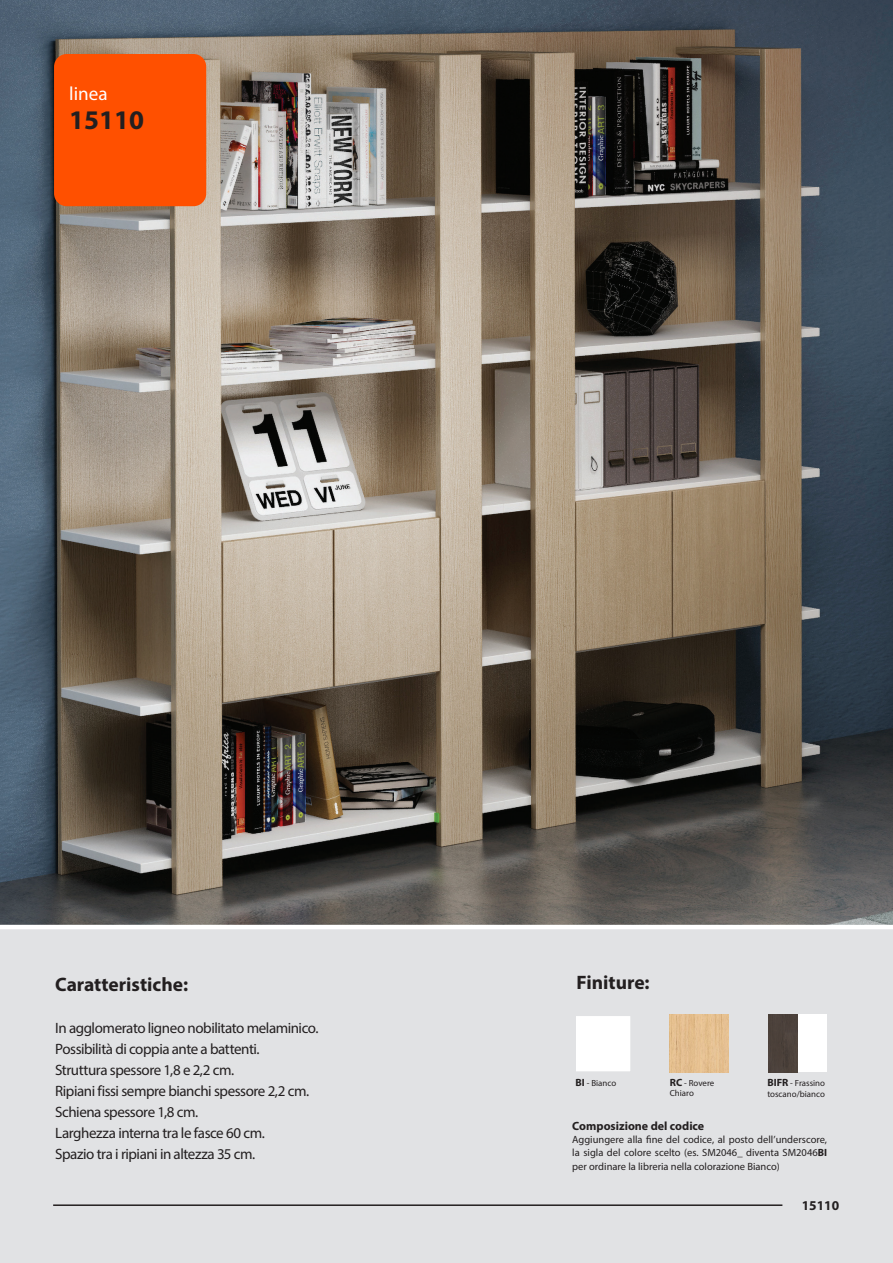
<style>
.page{position:relative;width:893px;height:1263px;background:#fff}
.page>*{position:absolute;margin:0;border:0;box-sizing:border-box;transform-origin:0 0}
.TITOLO_LINEE{font:700 27px "Myriad Pro";color:#231f20}
.CARATTERISTICHE{font:700 19.5px "Myriad Pro";color:#231f20}
.LINEA{font:19.05px "Myriad Pro";color:#fff}
.corpo_testo{font:15px "Myriad Pro";letter-spacing:-.03em;color:#231f20}
.t1{font:700 13.5px "Myriad Pro";color:#231f20}
.t2{font:700 12px "Myriad Pro";color:#231f20}
.t3{font:10.5px/13.5px "Myriad Pro";color:#231f20;text-align:justify}
.t4{font:8.85px/10.6px "Myriad Pro";color:#231f20}
.s1{font-weight:700;font-size:10.5px}
.s2{font-weight:700}
</style>
<div class="page">
<img style="left:0;top:0;width:893px;height:925px">
<div style="left:0;top:929px;width:893px;height:334px;background:#e1e2e4"></div>
<img style="left:670px;top:1014px;width:58px;height:58px">
<div style="left:768px;top:1014px;width:59px;height:58px;background:#fff"></div>
<div style="left:768px;top:1014px;width:29px;height:58px;background:#4c413b"></div>
<div style="left:574px;top:1014px;width:58px;height:59px;background:#fff;border:2px solid #e1e2e4"></div>
<div style="left:54px;top:54px;width:152px;height:152px;background:#ff5000;border-radius:13px"></div>
<hr style="left:53px;top:1204px;width:729px;height:2px;background:#231f20">
<p class="LINEA" style="left:69px;top:82px;width:40px">linea</p>
<p class="TITOLO_LINEE" style="left:69px;top:102px;width:76px">15110</p>
<p class="CARATTERISTICHE" style="left:55px;top:971px;width:134px">Caratteristiche:</p>
<p class="CARATTERISTICHE" style="left:577px;top:970px;width:75px">Finiture:</p>
<p class="corpo_testo" style="left:55px;top:1018px;width:265px">In agglomerato ligneo nobilitato melaminico.</p>
<p class="corpo_testo" style="left:55px;top:1039px;width:206px">Possibilità di coppia ante a battenti.</p>
<p class="corpo_testo" style="left:55px;top:1060px;width:181px">Struttura spessore 1,8 e 2,2 cm.</p>
<p class="corpo_testo" style="left:55px;top:1081px;width:255px">Ripiani fissi sempre bianchi spessore 2,2 cm.</p>
<p class="corpo_testo" style="left:55px;top:1102px;width:145px">Schiena spessore 1,8 cm.</p>
<p class="corpo_testo" style="left:55px;top:1123px;width:211px">Larghezza interna tra le fasce 60 cm.</p>
<p class="corpo_testo" style="left:55px;top:1144px;width:202px">Spazio tra i ripiani in altezza 35 cm.</p>
<p class="t4" style="left:670px;top:1077px;width:46px"><span class="s1">RC</span> - Rovere</p>
<p class="t4" style="left:670px;top:1088px;width:26px">Chiaro</p>
<p class="t4" style="left:575px;top:1078px;width:42px"><span class="s1">BI</span> - Bianco</p>
<p class="t4" style="left:767px;top:1078px;width:59px"><span class="s1">BIFR</span> - Frassino toscano/bianco</p>
<p class="t2" style="left:572px;top:1118px;width:133px">Composizione del codice</p>
<p class="t3" style="left:572px;top:1132px;width:256px">Aggiungere alla fine del codice, al posto dell’underscore, la sigla del colore scelto (es. SM2046_ diventa SM2046<span class="s2">BI </span>per ordinare la libreria nella colorazione Bianco)</p>
<p class="t1" style="left:802px;top:1196px;width:39px">15110</p>
</div>
